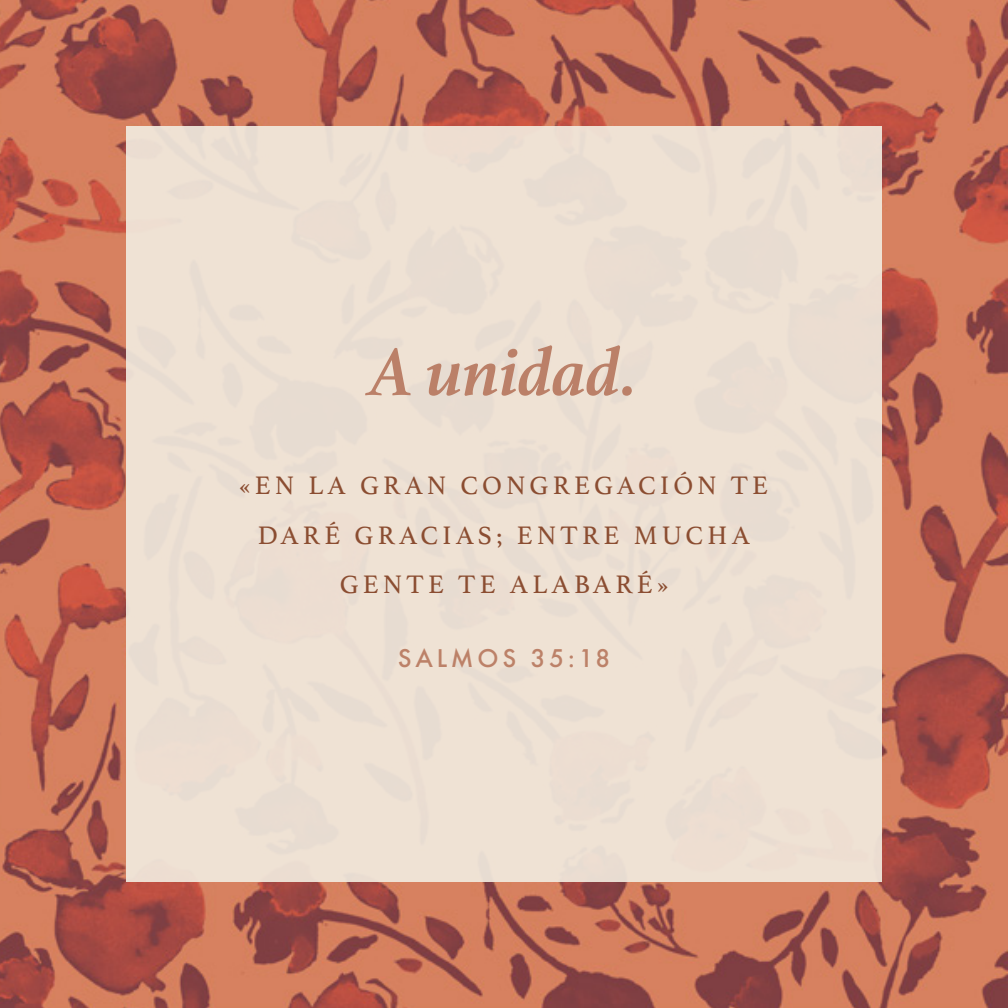
<style>
.page{position:relative;width:1008px;height:1008px;background:#fff}
.page>*{position:absolute;margin:0;border:0;box-sizing:border-box;transform-origin:0 0}
.t1{font:italic 700 71.05px "Athelas";color:#bb8068}
.t2{font:26.6px/49.7px "Athelas";letter-spacing:.16em;color:#8b4d31;text-align:center}
.t3{font:500 23.8px "Futura";letter-spacing:.16em;color:#bc8168}
</style>
<div class="page">
<img style="left:0;top:0;width:1008px;height:1008px">
<div style="left:126px;top:126px;width:756px;height:756px;background:#efe2d4"></div>
<p class="t1" style="left:370px;top:315px;width:269px">A unidad.</p>
<p class="t2" style="left:240px;top:460px;width:530px">«EN LA GRAN CONGREGACIÓN TE<br>DARÉ GRACIAS; ENTRE MUCHA<br>GENTE TE ALABARÉ»</p>
<p class="t3" style="left:398px;top:642px;width:213px">SALMOS 35:18</p>
</div>
